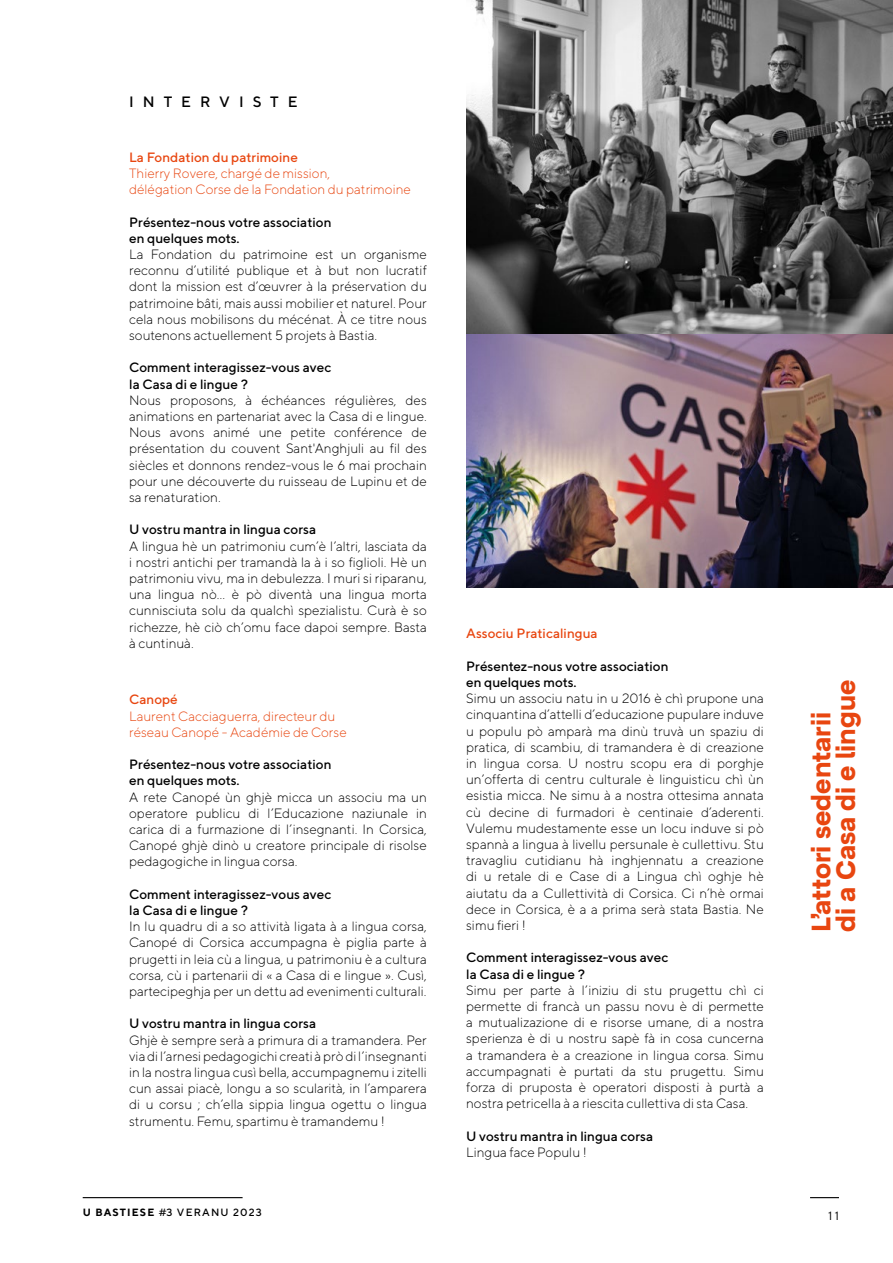
<style>
.page{position:relative;width:893px;height:1263px;background:#fff}
.page>*{position:absolute;margin:0;border:0;box-sizing:border-box;transform-origin:0 0}
.t1{font:700 26.7px/24.9px "Lens Grotesk";color:#e84610}
.t2{font:500 15px "TT Norms";letter-spacing:.6em;color:#000}
.t3{font:300 13.5px/16.2px "TT Norms";color:#000;text-align:justify}
.t4{font:500 13.5px/16.2px "TT Norms";color:#000}
.t5{font:300 13.5px/16.2px "TT Norms";color:#e84610}
.t6{font:500 13.5px "TT Norms";color:#e84610}
.t7{font:12px "TT Norms";color:#000}
.t8{font:500 10.5px "TT Norms";letter-spacing:.11em;color:#000}
.s1{font-weight:700}
</style>
<div class="page">
<img style="left:466px;top:0;width:427px;height:587px">
<hr style="left:83px;top:1197px;width:160px;height:1px;background:#000">
<svg style="left:810px;top:1197px;width:29px;height:1px"></svg>
<p class="t2" style="left:129px;top:92px;width:170px">INTERVISTE</p>
<p class="t6" style="left:129px;top:149px;width:170px">La Fondation du patrimoine</p>
<p class="t5" style="left:129px;top:165px;width:283px">Thierry Rovere, chargé de mission,<br>délégation Corse de la Fondation du patrimoine</p>
<p class="t4" style="left:129px;top:213px;width:204px">Présentez-nous votre association en quelques mots.</p>
<p class="t3" style="left:129px;top:246px;width:299px">La Fondation du patrimoine est un organisme reconnu d’utilité publique et à but non lucratif dont la mission est d’œuvrer à la préservation du patrimoine bâti, mais aussi mobilier et naturel. Pour cela nous mobilisons du mécénat. À ce titre nous soutenons actuellement 5 projets à Bastia.</p>
<p class="t4" style="left:129px;top:359px;width:204px">Comment interagissez-vous avec la Casa di e lingue ?</p>
<p class="t3" style="left:129px;top:392px;width:299px">Nous proposons, à échéances régulières, des animations en partenariat avec la Casa di e lingue.<br>Nous avons animé une petite conférence de présentation du couvent Sant'Anghjuli au fil des siècles et donnons rendez-vous le 6 mai prochain pour une découverte du ruisseau de Lupinu et de sa renaturation.</p>
<p class="t4" style="left:129px;top:521px;width:188px">U vostru mantra in lingua corsa</p>
<p class="t3" style="left:129px;top:537px;width:299px">A lingua hè un patrimoniu cum’è l’altri, lasciata da i nostri antichi per tramandà la à i so figlioli. Hè un patrimoniu vivu, ma in debulezza. I muri si riparanu, una lingua nò… è pò diventà una lingua morta cunnisciuta solu da qualchì spezialistu. Curà è so richezze, hè ciò ch’omu face dapoi sempre. Basta à cuntinuà.</p>
<p class="t6" style="left:129px;top:691px;width:50px">Canopé</p>
<p class="t5" style="left:129px;top:707px;width:219px">Laurent Cacciaguerra, directeur du réseau Canopé - Académie de Corse</p>
<p class="t4" style="left:129px;top:756px;width:204px">Présentez-nous votre association en quelques mots.</p>
<p class="t3" style="left:129px;top:788px;width:299px">A rete Canopé ùn ghjè micca un associu ma un operatore publicu di l’Educazione naziunale in carica di a furmazione di l’insegnanti. In Corsica, Canopé ghjè dinò u creatore principale di risolse pedagogiche in lingua corsa.</p>
<p class="t4" style="left:129px;top:886px;width:204px">Comment interagissez-vous avec la Casa di e lingue ?</p>
<p class="t3" style="left:129px;top:918px;width:299px">In lu quadru di a so attività ligata à a lingua corsa, Canopé di Corsica accumpagna è piglia parte à prugetti in leia cù a lingua, u patrimoniu è a cultura corsa, cù i partenarii di « a Casa di e lingue ». Cusì, partecipeghja per un dettu ad evenimenti culturali.</p>
<p class="t4" style="left:129px;top:1015px;width:188px">U vostru mantra in lingua corsa</p>
<p class="t3" style="left:129px;top:1031px;width:299px">Ghjè è sempre serà a primura di a tramandera. Per via di l’arnesi pedagogichi creati à prò di l’insegnanti in la nostra lingua cusì bella, accumpagnemu i zitelli cun assai piacè, longu a so scularità, in l’amparera di u corsu ; ch’ella sippia lingua ogettu o lingua strumentu. Femu, spartimu è tramandemu !</p>
<p class="t8" style="left:83px;top:1206px;width:180px"><span class="s1">U BASTIESE</span> #3 VERANU 2023</p>
<p class="t6" style="left:466px;top:625px;width:133px">Associu Praticalingua</p>
<p class="t4" style="left:466px;top:658px;width:204px">Présentez-nous votre association en quelques mots.</p>
<p class="t3" style="left:466px;top:690px;width:299px">Simu un associu natu in u 2016 è chì prupone una cinquantina d’attelli d’educazione pupulare induve u populu pò amparà ma dinù truvà un spaziu di pratica, di scambiu, di tramandera è di creazione in lingua corsa. U nostru scopu era di porghje un’offerta di centru culturale è linguisticu chì ùn esistia micca. Ne simu à a nostra ottesima annata cù decine di furmadori è centinaie d’aderenti.<br>Vulemu mudestamente esse un locu induve si pò spannà a lingua à livellu persunale è cullettivu. Stu travagliu cutidianu hà inghjennatu a creazione di u retale di e Case di a Lingua chì oghje hè aiutatu da a Cullettività di Corsica. Ci n’hè ormai dece in Corsica, è a a prima serà stata Bastia. Ne simu fieri !</p>
<p class="t4" style="left:466px;top:949px;width:204px">Comment interagissez-vous avec la Casa di e lingue ?</p>
<p class="t3" style="left:466px;top:982px;width:299px">Simu per parte à l’iniziu di stu prugettu chì ci permette di francà un passu novu è di permette a mutualizazione di e risorse umane, di a nostra sperienza è di u nostru sapè fà in cosa cuncerna a tramandera è a creazione in lingua corsa. Simu accumpagnati è purtati da stu prugettu. Simu forza di pruposta è operatori disposti à purtà a nostra petricella à a riescita cullettiva di sta Casa.</p>
<p class="t4" style="left:466px;top:1127px;width:188px">U vostru mantra in lingua corsa</p>
<p class="t3" style="left:466px;top:1144px;width:122px">Lingua face Populu !</p>
<h1 class="t1" style="left:809px;top:932px;width:253px;rotate:-90deg">L’attori sedentarii<br>di a Casa di e lingue</h1>
<p class="t7" style="left:828px;top:1209px;width:12px">11</p>
</div>
